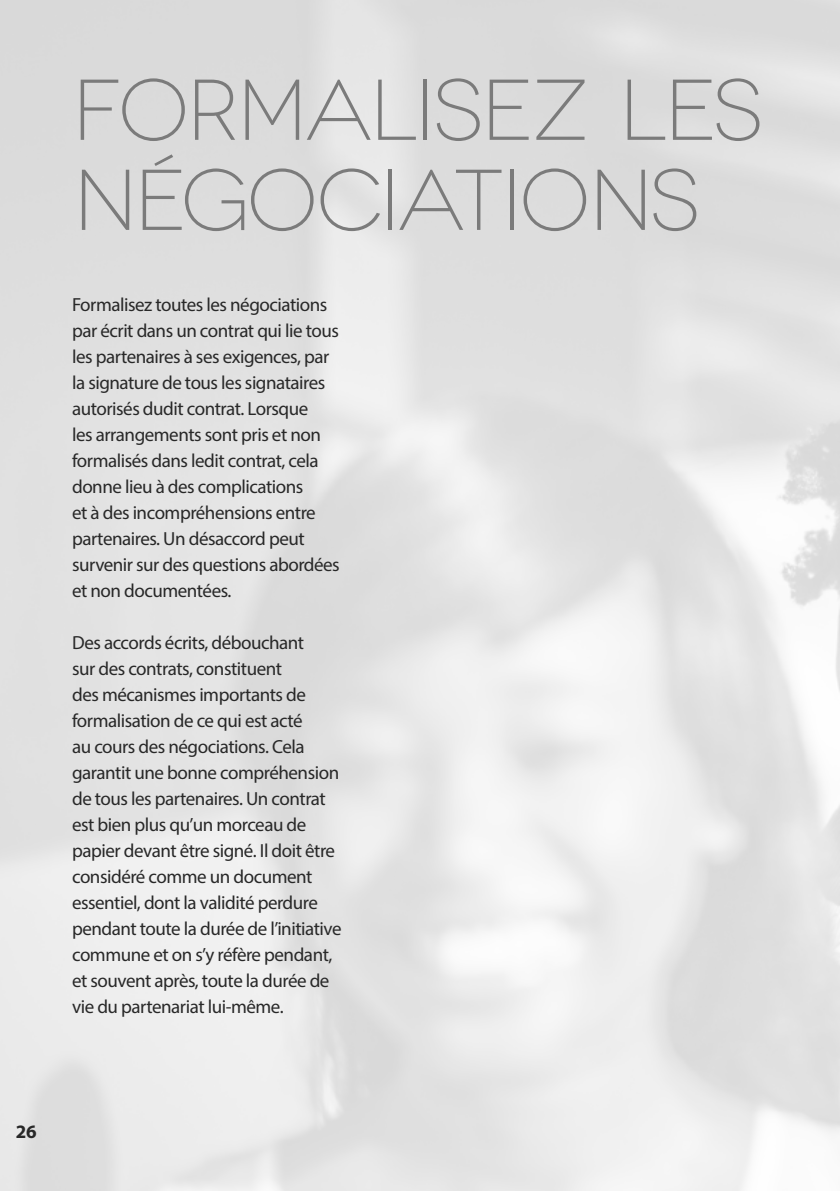
<style>
.page{position:relative;width:840px;height:1191px;background:#fff}
.page>*{position:absolute;margin:0;border:0;box-sizing:border-box;transform-origin:0 0}
.t1{font:300 expanded 86px/90px "Novecento";letter-spacing:-.03em;color:#7b7b7b}
.t2{font:19px/26px "Myriad Pro";letter-spacing:-.025em;color:#282828}
.t3{font:700 19px "Myriad Pro";color:#282828}
</style>
<div class="page">
<h1 class="t1" style="left:72px;top:66px;width:692px">FORMALISEZ LES<br>NÉGOCIATIONS</h1>
<p class="t2" style="left:72px;top:291px;width:269px">Formalisez toutes les négociations par écrit dans un contrat qui lie tous les partenaires à ses exigences, par la signature de tous les signataires autorisés dudit contrat. Lorsque<br>les arrangements sont pris et non formalisés dans ledit contrat, cela donne lieu à des complications<br>et à des incompréhensions entre partenaires. Un désaccord peut survenir sur des questions abordées et non documentées.</p>
<p class="t2" style="left:72px;top:629px;width:271px">Des accords écrits, débouchant<br>sur des contrats, constituent<br>des mécanismes importants de formalisation de ce qui est acté<br>au cours des négociations. Cela garantit une bonne compréhension de tous les partenaires. Un contrat est bien plus qu’un morceau de papier devant être signé. Il doit être considéré comme un document essentiel, dont la validité perdure pendant toute la durée de l’initiative commune et on s’y réfère pendant, et souvent après, toute la durée de vie du partenariat lui-même.</p>
<p class="t3" style="left:16px;top:1119px;width:22px">26</p>
</div>
